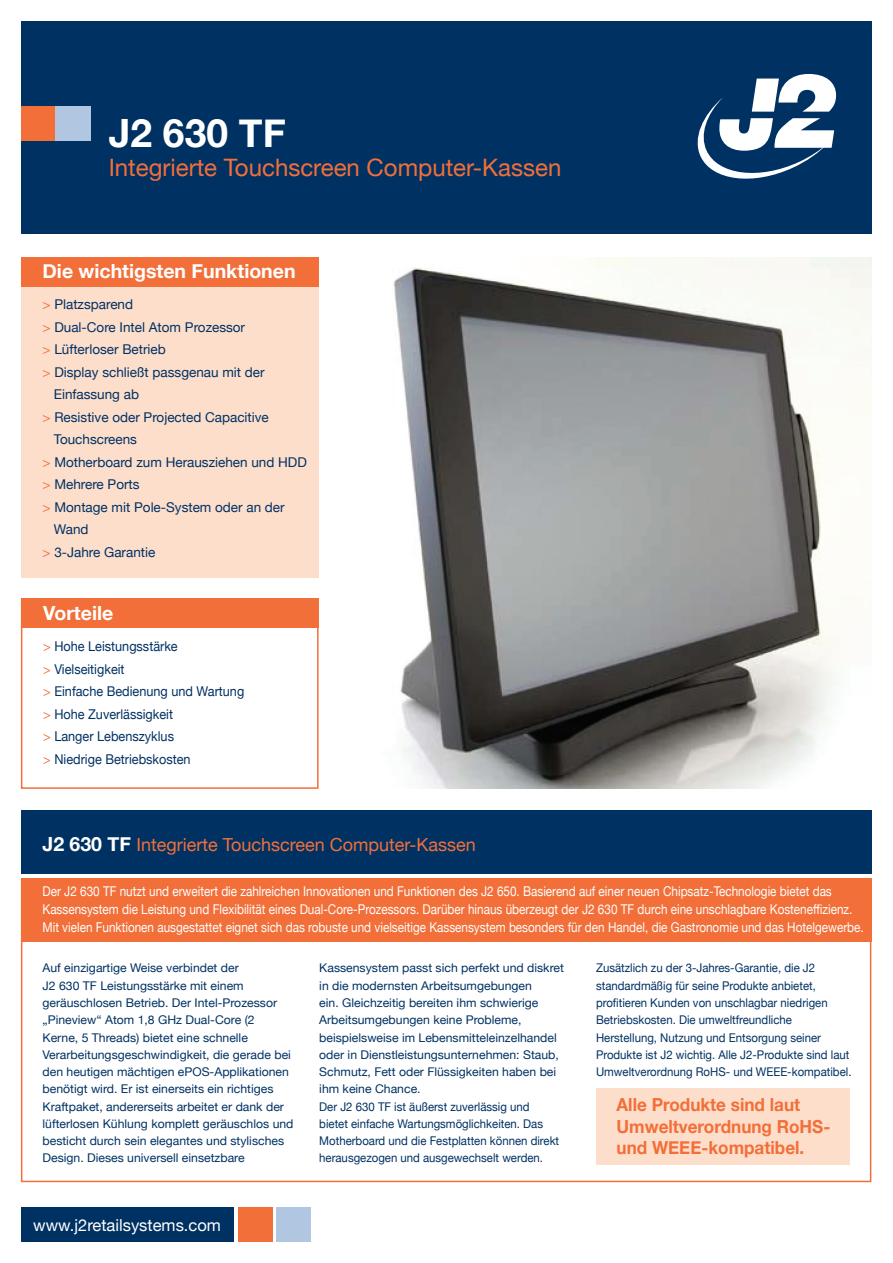
<style>
.page{position:relative;width:893px;height:1263px;background:#fff}
.page>*{position:absolute;margin:0;border:0;box-sizing:border-box;transform-origin:0 0}
.t1{font:700 39px "Helvetica Neue";color:#fff}
.t2{font:24px "Helvetica Neue";color:#f26f39}
.t3{font:700 19.5px "Helvetica Neue";color:#fff}
.t4{font:700 18px/21.6px "Helvetica Neue";color:#f26f39;scale:.95 1}
.t5{font:18px "Helvetica Neue";color:#f26f39}
.t6{font:16.5px "Helvetica Neue";color:#fff}
.t7{font:13.5px/18px "Helvetica Neue";color:#fff;scale:.87 1}
.t8{font:13.5px "Helvetica Neue";color:#003163}
.t9{font:13.5px "Helvetica Neue";color:#003163;scale:.94 1}
.t10{font:12px/17.2px "Helvetica Neue";color:#003163}
.t11{font:12px/17.2px "Helvetica Neue";color:#003163;scale:.95 1}
.s1{color:#f26f39}
.s2{font-weight:700;font-size:19.5px;color:#fff}
</style>
<div class="page">
<div style="left:21px;top:21px;width:851px;height:213px;background:#003163"></div>
<div style="left:21px;top:106px;width:34px;height:34px;background:#f26f39"></div>
<div style="left:55px;top:106px;width:36px;height:34px;background:#b1c7e1"></div>
<svg style="left:698px;top:74px;width:138px;height:105px"></svg>
<div style="left:21px;top:1208px;width:213px;height:34px;background:#003163"></div>
<div style="left:238px;top:1208px;width:34px;height:34px;background:#f26f39"></div>
<div style="left:276px;top:1208px;width:34px;height:34px;background:#b1c7e1"></div>
<div style="left:21px;top:598px;width:298px;height:191px;border:2px solid #f26f39"></div>
<div style="left:21px;top:257px;width:298px;height:320px;background:#fddecb"></div>
<div style="left:21px;top:878px;width:850px;height:64px;background:#f26f39"></div>
<div style="left:21px;top:810px;width:850px;height:64px;background:#003163"></div>
<div style="left:21px;top:257px;width:298px;height:30px;background:#f26f39"></div>
<div style="left:21px;top:598px;width:298px;height:30px;background:#f26f39"></div>
<div style="left:596px;top:1088px;width:254px;height:76px;background:#fddecb"></div>
<img style="left:393px;top:257px;width:479px;height:531px">
<p class="t1" style="left:109px;top:98px;width:179px">J2 630 TF</p>
<p class="t2" style="left:109px;top:147px;width:454px">Integrierte Touchscreen Computer-Kassen</p>
<p class="t3" style="left:43px;top:254px;width:255px">Die wichtigsten Funktionen</p>
<p class="t8" style="left:43px;top:293px;width:92px"><span class="s1">&gt;</span> Platzsparend</p>
<p class="t8" style="left:43px;top:316px;width:204px"><span class="s1">&gt;</span> Dual-Core Intel Atom Prozessor</p>
<p class="t8" style="left:43px;top:338px;width:125px"><span class="s1">&gt;</span> Lüfterloser Betrieb</p>
<p class="t8" style="left:43px;top:361px;width:224px"><span class="s1">&gt;</span> Display schließt passgenau mit der</p>
<p class="t8" style="left:54px;top:383px;width:87px">Einfassung ab</p>
<p class="t8" style="left:43px;top:406px;width:228px"><span class="s1">&gt;</span> Resistive oder Projected Capacitive</p>
<p class="t8" style="left:54px;top:428px;width:85px">Touchscreens</p>
<p class="t8" style="left:43px;top:451px;width:266px"><span class="s1">&gt;</span> Motherboard zum Herausziehen und HDD</p>
<p class="t8" style="left:43px;top:473px;width:99px"><span class="s1">&gt;</span> Mehrere Ports</p>
<p class="t8" style="left:43px;top:496px;width:244px"><span class="s1">&gt;</span> Montage mit Pole-System oder an der</p>
<p class="t8" style="left:54px;top:518px;width:36px">Wand</p>
<p class="t8" style="left:43px;top:541px;width:114px"><span class="s1">&gt;</span> 3-Jahre Garantie</p>
<p class="t3" style="left:43px;top:596px;width:72px">Vorteile</p>
<p class="t9" style="left:43px;top:635px;width:145px"><span class="s1">&gt;</span> Hohe Leistungsstärke</p>
<p class="t9" style="left:43px;top:657px;width:88px"><span class="s1">&gt;</span> Vielseitigkeit</p>
<p class="t9" style="left:43px;top:680px;width:215px"><span class="s1">&gt;</span> Einfache Bedienung und Wartung</p>
<p class="t9" style="left:43px;top:702px;width:140px"><span class="s1">&gt;</span> Hohe Zuverlässigkeit</p>
<p class="t9" style="left:43px;top:725px;width:141px"><span class="s1">&gt;</span> Langer Lebenszyklus</p>
<p class="t9" style="left:43px;top:747px;width:158px"><span class="s1">&gt;</span> Niedrige Betriebskosten</p>
<p class="t5" style="left:43px;top:829px;width:435px"><span class="s2">J2 630 TF</span> Integrierte Touchscreen Computer-Kassen</p>
<p class="t7" style="left:43px;top:881px;width:945px">Der J2 630 TF nutzt und erweitert die zahlreichen Innovationen und Funktionen des J2 650. Basierend auf einer neuen Chipsatz-Technologie bietet das<br>Kassensystem die Leistung und Flexibilität eines Dual-Core-Prozessors. Darüber hinaus überzeugt der J2 630 TF durch eine unschlagbare Kosteneffizienz.<br>Mit vielen Funktionen ausgestattet eignet sich das robuste und vielseitige Kassensystem besonders für den Handel, die Gastronomie und das Hotelgewerbe.</p>
<p class="t10" style="left:43px;top:959px;width:252px">Auf einzigartige Weise verbindet der<br>J2 630 TF Leistungsstärke mit einem geräuschlosen Betrieb. Der Intel-Prozessor „Pineview“ Atom 1,8 GHz Dual-Core (2<br>Kerne, 5 Threads) bietet eine schnelle Verarbeitungsgeschwindigkeit, die gerade bei den heutigen mächtigen ePOS-Applikationen benötigt wird. Er ist einerseits ein richtiges Kraftpaket, andererseits arbeitet er dank der lüfterlosen Kühlung komplett geräuschlos und besticht durch sein elegantes und stylisches Design. Dieses universell einsetzbare</p>
<p class="t10" style="left:319px;top:959px;width:246px">Kassensystem passt sich perfekt und diskret in die modernsten Arbeitsumgebungen<br>ein. Gleichzeitig bereiten ihm schwierige Arbeitsumgebungen keine Probleme, beispielsweise im Lebensmitteleinzelhandel oder in Dienstleistungsunternehmen: Staub, Schmutz, Fett oder Flüssigkeiten haben bei ihm keine Chance.</p>
<p class="t11" style="left:319px;top:1097px;width:254px">Der J2 630 TF ist äußerst zuverlässig und bietet einfache Wartungsmöglichkeiten. Das Motherboard und die Festplatten können direkt herausgezogen und ausgewechselt werden.</p>
<p class="t6" style="left:33px;top:1211px;width:189px">www.j2retailsystems.com</p>
<p class="t11" style="left:596px;top:959px;width:270px">Zusätzlich zu der 3-Jahres-Garantie, die J2 standardmäßig für seine Produkte anbietet, profitieren Kunden von unschlagbar niedrigen Betriebskosten. Die umweltfreundliche Herstellung, Nutzung und Entsorgung seiner Produkte ist J2 wichtig. Alle J2-Produkte sind laut Umweltverordnung RoHS- und WEEE-kompatibel.</p>
<p class="t4" style="left:617px;top:1093px;width:227px">Alle Produkte sind laut<br>Umweltverordnung RoHS&shy;und WEEE-kompatibel.</p>
</div>
